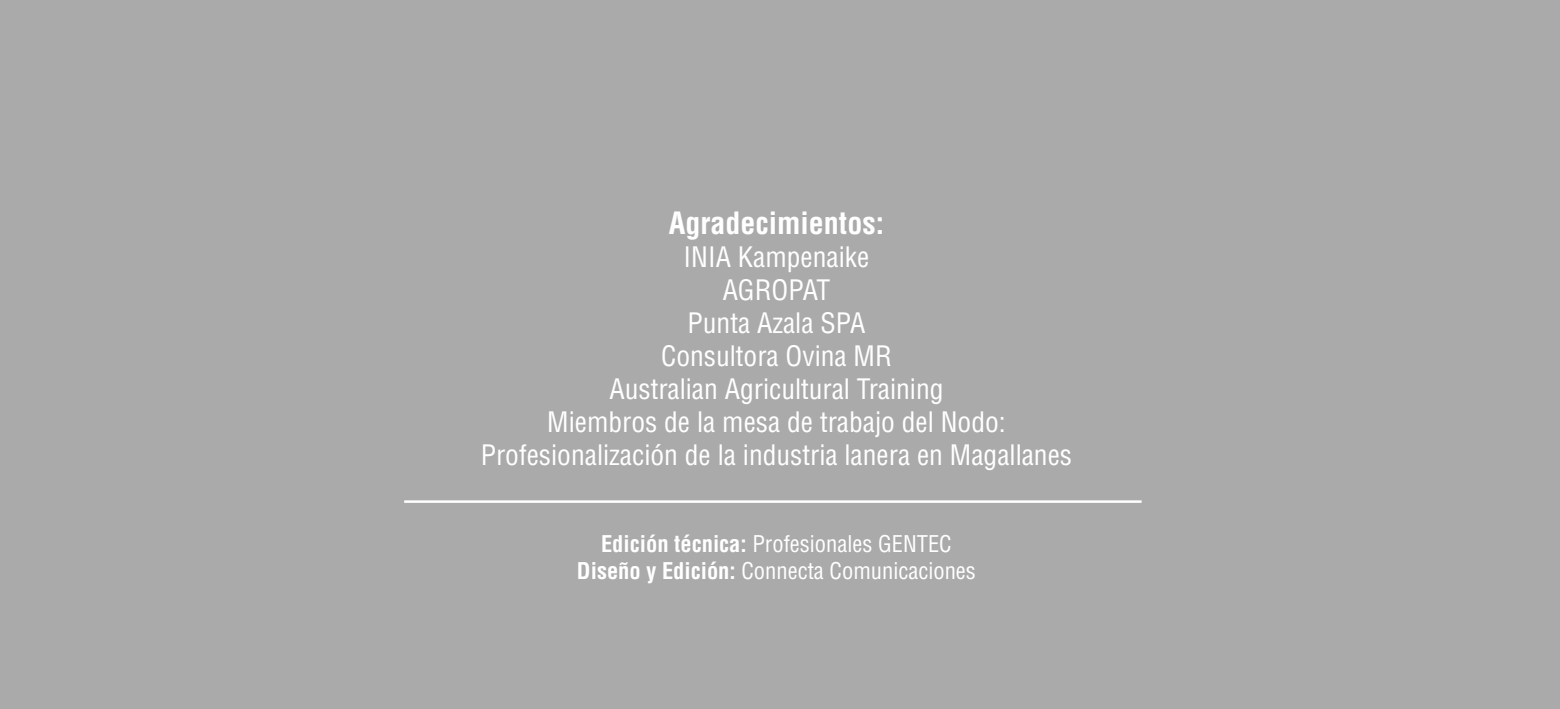
<style>
.page{position:relative;width:1560px;height:709px;background:#fff}
.page>*{position:absolute;margin:0;border:0;box-sizing:border-box;transform-origin:0 0}
.t1{font:700 condensed 30px "Helvetica LT Std";color:#fff}
.t2{font:condensed 27.5px/33px "Helvetica LT Std";color:#fff;text-align:center}
.t3{font:condensed 22.5px/27px "Helvetica LT Std";color:#fff;text-align:center}
.s1{font-weight:700}
</style>
<div class="page">
<div style="left:0;top:0;width:1559px;height:709px;background:#aaa"></div>
<hr style="left:404px;top:500px;width:737px;height:3px;background:#fff">
<p class="t1" style="left:668px;top:204px;width:217px">Agradecimientos:</p>
<p class="t2" style="left:481px;top:240px;width:592px">INIA Kampenaike<br>AGROPAT<br>Punta Azala SPA<br>Consultora Ovina MR<br>Australian Agricultural Training<br>Miembros de la mesa de trabajo del Nodo:<br>Profesionalización de la industria lanera en Magallanes</p>
<p class="t3" style="left:577px;top:530px;width:400px"><span class="s1">Edición técnica:</span> Profesionales GENTEC<br><span class="s1">Diseño y Edición:</span> Connecta Comunicaciones</p>
</div>
